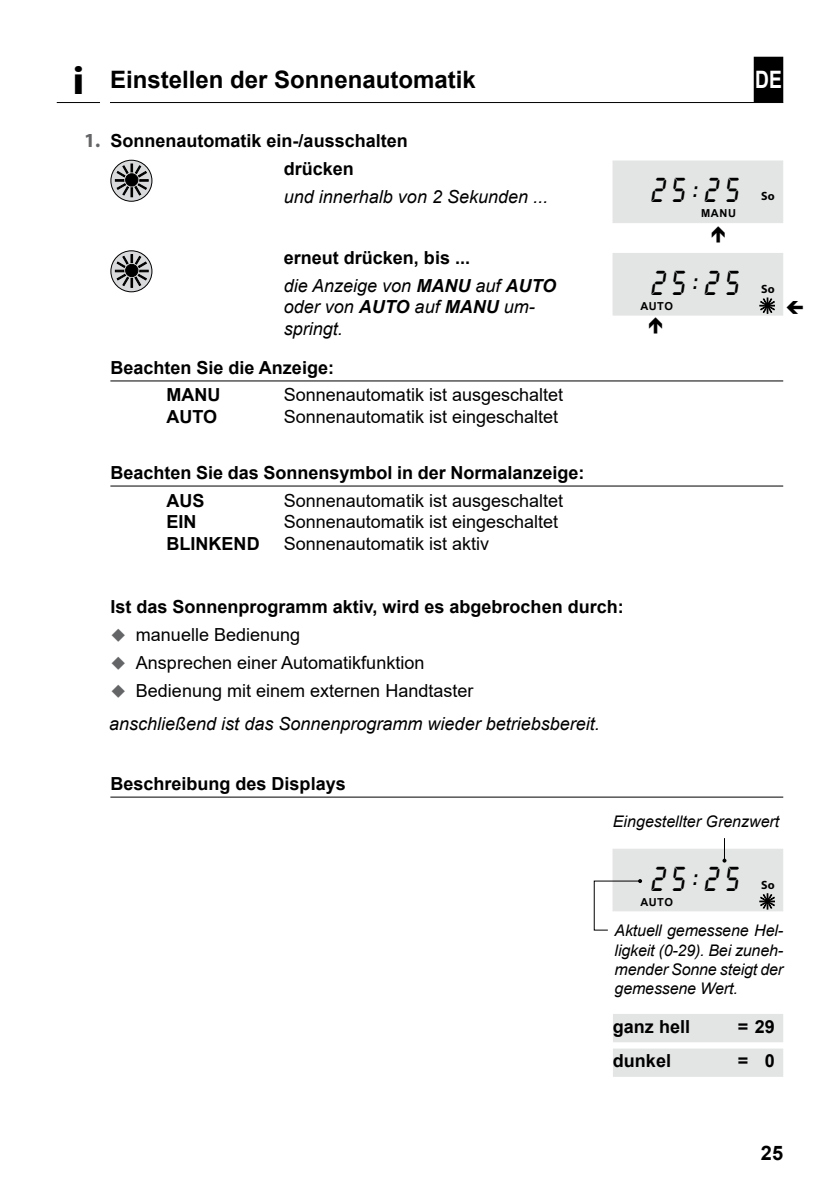
<style>
.page{position:relative;width:840px;height:1191px;background:#fff}
.page>*{position:absolute;margin:0;border:0;box-sizing:border-box;transform-origin:0 0}
.t1{font:36px "Lcd D";letter-spacing:.19em;color:#000;scale:.85 1}
.t2{font:700 24px "Arial";color:#000}
.t3{font:700 24px "Arial";color:#fff;scale:.8 1}
.t4{font:700 20px "Arial";color:#000}
.t5{font:700 18px/27.8px "Arial";color:#000}
.t6{font:18px/27.8px "Arial";color:#000}
.t7{font:italic 18px/21.6px "Arial";color:#000}
.t8{font:italic 16px/19.2px "Arial";letter-spacing:-.01em;color:#000;text-align:justify}
.t9{font:700 12px "Myriad Pro";color:#000}
.t10{font:700 11px "Arial";letter-spacing:.055em;color:#000}
.s1{font-family:"Myriad Pro";font-size:40px}
.s2{font-family:"Myriad Pro";font-size:20px;color:#646567}
.s3{font-weight:400;font-style:italic}
.s4{font-style:italic}
.s5{font-weight:700}
</style>
<div class="page">
<hr style="left:110px;top:380px;width:672px;height:1px;background:#000">
<hr style="left:110px;top:485px;width:672px;height:1px;background:#000">
<svg style="left:111px;top:160px;width:41px;height:41px"></svg>
<div style="left:110px;top:160px;width:42px;height:42px;border:1px solid #000;border-radius:50%"></div>
<svg style="left:115px;top:164px;width:33px;height:33px"></svg>
<div style="left:125px;top:174px;width:13px;height:12px;background:#000;border-radius:50%"></div>
<div style="left:125px;top:174px;width:13px;height:12px;border:1px solid #000;border-radius:50%"></div>
<svg style="left:111px;top:251px;width:41px;height:41px"></svg>
<div style="left:110px;top:250px;width:42px;height:42px;border:1px solid #000;border-radius:50%"></div>
<svg style="left:115px;top:254px;width:33px;height:33px"></svg>
<div style="left:125px;top:264px;width:13px;height:13px;background:#000;border-radius:50%"></div>
<div style="left:125px;top:264px;width:13px;height:13px;border:1px solid #000;border-radius:50%"></div>
<div style="left:612px;top:1048px;width:170px;height:28px;background:#e3e4e4;border:2px solid #e3e4e4"></div>
<div style="left:612px;top:1014px;width:170px;height:28px;background:#e3e4e4"></div>
<hr style="left:110px;top:796px;width:672px;height:1px;background:#000">
<div style="left:612px;top:160px;width:170px;height:63px;background:#e3e4e4;border:1px solid #e3e4e4"></div>
<div style="left:612px;top:253px;width:170px;height:62px;background:#e3e4e4"></div>
<svg style="left:759px;top:298px;width:15px;height:15px"></svg>
<div style="left:612px;top:848px;width:170px;height:63px;background:#e3e4e4;border:1px solid #e3e4e4"></div>
<svg style="left:759px;top:893px;width:15px;height:16px"></svg>
<svg style="left:593px;top:879px;width:48px;height:52px"></svg>
<svg style="left:722px;top:838px;width:4px;height:24px"></svg>
<div style="left:754px;top:58px;width:27px;height:43px;background:#000"></div>
<div style="left:753px;top:57px;width:29px;height:45px;border:2px solid #000"></div>
<hr style="left:110px;top:102px;width:672px;height:1px;background:#000">
<hr style="left:57px;top:102px;width:43px;height:1px;background:#000">
<h2 class="t2" style="left:72px;top:63px;width:405px"><span class="s1">i</span> Einstellen der Sonnenautomatik</h2>
<p class="t5" style="left:283px;top:127px;width:125px;text-indent:-199px"><span class="s2">1.</span> Sonnenautomatik ein-/ausschalten drücken</p>
<p class="t7" style="left:283px;top:186px;width:266px">und innerhalb von 2 Sekunden ...</p>
<p class="t5" style="left:283px;top:244px;width:274px">erneut drücken, bis ...<br><span class="s3">die Anzeige von</span> <span class="s4">MANU</span> <span class="s3">auf</span> <span class="s4">AUTO</span></p>
<p class="t7" style="left:283px;top:296px;width:252px">oder von <span class="s5">AUTO</span> auf <span class="s5">MANU</span> um&shy;springt.</p>
<p class="t5" style="left:166px;top:353px;width:169px;text-indent:-56px">Beachten Sie die Anzeige:<br>MANU</p>
<p class="t6" style="left:283px;top:381px;width:281px">Sonnenautomatik ist ausgeschaltet</p>
<p class="t5" style="left:166px;top:403px;width:52px">AUTO</p>
<p class="t6" style="left:283px;top:403px;width:276px">Sonnenautomatik ist eingeschaltet</p>
<p class="t5" style="left:166px;top:459px;width:419px;text-indent:-56px">Beachten Sie das Sonnensymbol in der Normalanzeige:<br>AUS</p>
<p class="t6" style="left:283px;top:486px;width:281px">Sonnenautomatik ist ausgeschaltet</p>
<p class="t5" style="left:166px;top:508px;width:32px">EIN</p>
<p class="t6" style="left:283px;top:508px;width:276px">Sonnenautomatik ist eingeschaltet</p>
<p class="t5" style="left:166px;top:530px;width:94px">BLINKEND</p>
<p class="t6" style="left:283px;top:529px;width:207px">Sonnenautomatik ist aktiv</p>
<h2 class="t3" style="left:754px;top:63px;width:35px">DE</h2>
<h1 class="t1" style="left:649px;top:172px;width:105px">25:25</h1>
<p class="t10" style="left:700px;top:206px;width:37px">MANU</p>
<h1 class="t1" style="left:649px;top:265px;width:105px">25:25</h1>
<p class="t10" style="left:640px;top:298px;width:34px">AUTO</p>
<p class="t9" style="left:760px;top:190px;width:15px">So</p>
<p class="t9" style="left:760px;top:282px;width:15px">So</p>
<p class="t5" style="left:110px;top:593px;width:514px">Ist das Sonnenprogramm aktiv, wird es abgebrochen durch:</p>
<p class="t6" style="left:136px;top:621px;width:339px">manuelle Bedienung<br>Ansprechen einer Automatikfunktion<br>Bedienung mit einem externen Handtaster</p>
<p class="t7" style="left:109px;top:713px;width:492px">anschließend ist das Sonnenprogramm wieder betriebsbereit.</p>
<p class="t5" style="left:110px;top:769px;width:237px">Beschreibung des Displays</p>
<p class="t8" style="left:612px;top:812px;width:168px">Eingestellter Grenzwert</p>
<h1 class="t1" style="left:649px;top:860px;width:105px">25:25</h1>
<p class="t10" style="left:640px;top:894px;width:34px">AUTO</p>
<p class="t9" style="left:760px;top:878px;width:15px">So</p>
<p class="t8" style="left:614px;top:921px;width:170px">Aktuell gemessene Hel&shy;ligkeit (0-29). Bei zuneh&shy;mender Sonne steigt der gemessene Wert.</p>
<p class="t5" style="left:612px;top:1013px;width:79px">ganz hell</p>
<p class="t5" style="left:737px;top:1013px;width:38px">= 29</p>
<p class="t5" style="left:612px;top:1046px;width:60px">dunkel</p>
<p class="t5" style="left:737px;top:1046px;width:38px">= 0</p>
<p class="t4" style="left:760px;top:1139px;width:24px">25</p>
</div>
